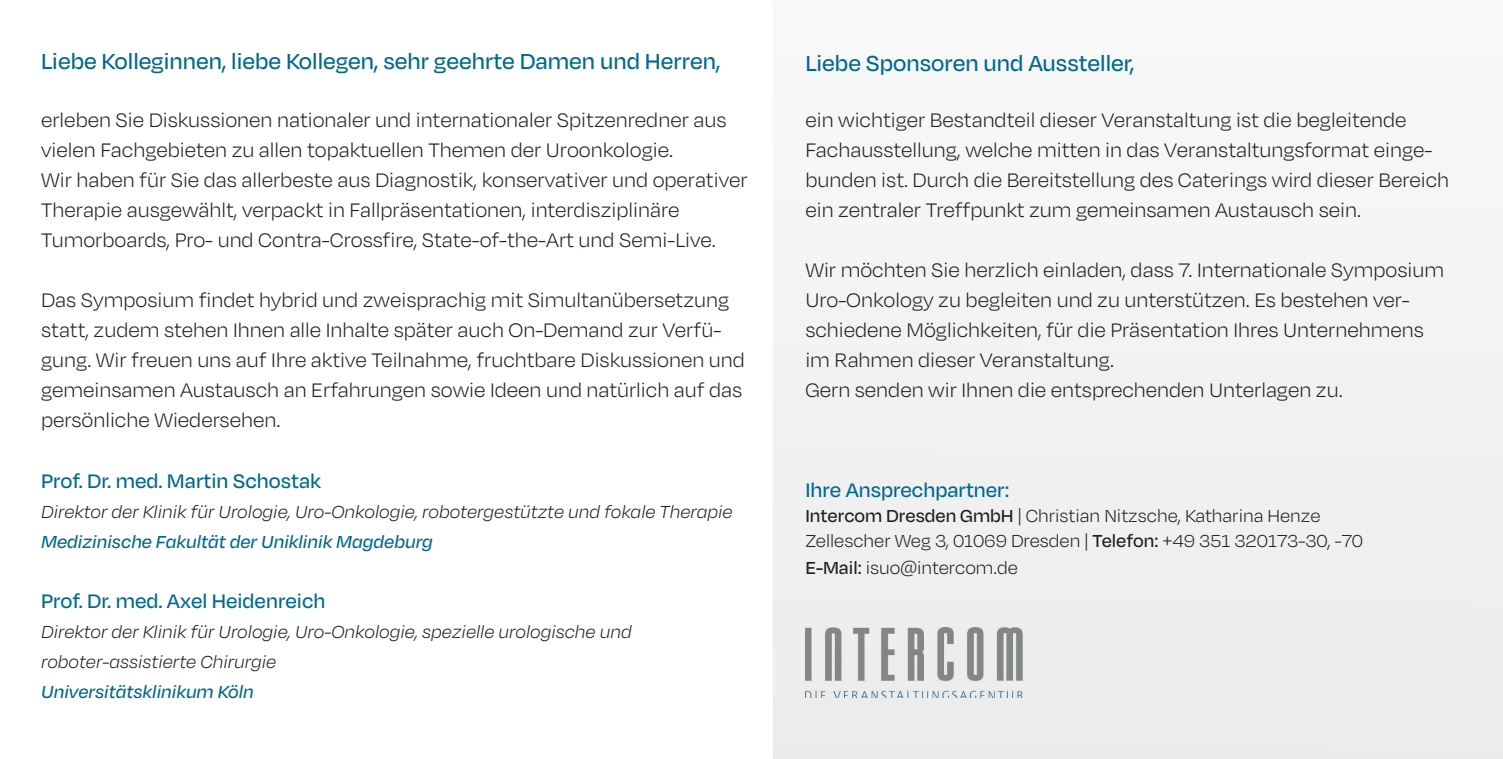
<style>
.page{position:relative;width:1503px;height:759px;background:#fff}
.page>*{position:absolute;margin:0;border:0;box-sizing:border-box;transform-origin:0 0}
.t1{font:500 25px "Degular";color:#00698f}
.t2{font:300 22.5px/30px "Degular";color:#231f20}
.t3{font:500 22.5px "Degular";color:#00698f}
.t4{font:italic 300 20px/30px "Degular";color:#231f20}
.t5{font:300 20px/25px "Degular";color:#231f20}
.t6{font:italic 500 20px "Degular";color:#00698f}
.s1{font-weight:500}
</style>
<div class="page">
<div style="left:773px;top:251px;width:729px;height:507px;background:#f1f0f1"></div>
<img style="left:805px;top:627px;width:218px;height:70px">
<p class="t1" style="left:41px;top:46px;width:681px">Liebe Kolleginnen, liebe Kollegen, sehr geehrte Damen und Herren,</p>
<p class="t2" style="left:41px;top:104px;width:708px">erleben Sie Diskussionen nationaler und internationaler Spitzenredner aus vielen Fachgebieten zu allen topaktuellen Themen der Uroonkologie.<br>Wir haben für Sie das allerbeste aus Diagnostik, konservativer und operativer Therapie ausgewählt, verpackt in Fallpräsentationen, interdisziplinäre Tumorboards, Pro- und Contra-Crossfire, State-of-the-Art und Semi-Live.</p>
<p class="t2" style="left:41px;top:284px;width:705px">Das Symposium findet hybrid und zweisprachig mit Simultanübersetzung statt, zudem stehen Ihnen alle Inhalte später auch On-Demand zur Verfü&shy;gung. Wir freuen uns auf Ihre aktive Teilnahme, fruchtbare Diskussionen und gemeinsamen Austausch an Erfahrungen sowie Ideen und natürlich auf das persönliche Wiedersehen.</p>
<p class="t3" style="left:41px;top:466px;width:281px">Prof. Dr. med. Martin Schostak</p>
<p class="t4" style="left:41px;top:495px;width:693px">Direktor der Klinik für Urologie, Uro-Onkologie, robotergestützte und fokale Therapie</p>
<p class="t6" style="left:41px;top:529px;width:393px">Medizinische Fakultät der Uniklinik Magdeburg</p>
<p class="t3" style="left:41px;top:586px;width:286px">Prof. Dr. med. Axel Heidenreich</p>
<p class="t4" style="left:41px;top:615px;width:592px">Direktor der Klinik für Urologie, Uro-Onkologie, spezielle urologische und roboter-assistierte Chirurgie</p>
<p class="t6" style="left:41px;top:679px;width:214px">Universitätsklinikum Köln</p>
<p class="t1" style="left:805px;top:48px;width:331px">Liebe Sponsoren und Aussteller,</p>
<p class="t2" style="left:805px;top:104px;width:645px">ein wichtiger Bestandteil dieser Veranstaltung ist die begleitende Fachausstellung, welche mitten in das Veranstaltungsformat einge&shy;bunden ist. Durch die Bereitstellung des Caterings wird dieser Bereich ein zentraler Treffpunkt zum gemeinsamen Austausch sein.</p>
<p class="t2" style="left:805px;top:254px;width:640px">Wir möchten Sie herzlich einladen, dass 7. Internationale Symposium Uro-Onkology zu begleiten und zu unterstützen. Es bestehen ver&shy;schiedene Möglichkeiten, für die Präsentation Ihres Unternehmens im Rahmen dieser Veranstaltung.<br>Gern senden wir Ihnen die entsprechenden Unterlagen zu.</p>
<p class="t3" style="left:805px;top:476px;width:205px">Ihre Ansprechpartner:</p>
<p class="t5" style="left:805px;top:502px;width:559px"><span class="s1">Intercom Dresden GmbH</span> | Christian Nitzsche, Katharina Henze<br>Zellescher Weg 3, 01069 Dresden | <span class="s1">Telefon:</span> +49 351 320173-30, -70</p>
<p class="t5" style="left:805px;top:554px;width:214px"><span class="s1">E-Mail:</span> isuo@intercom.de</p>
</div>
